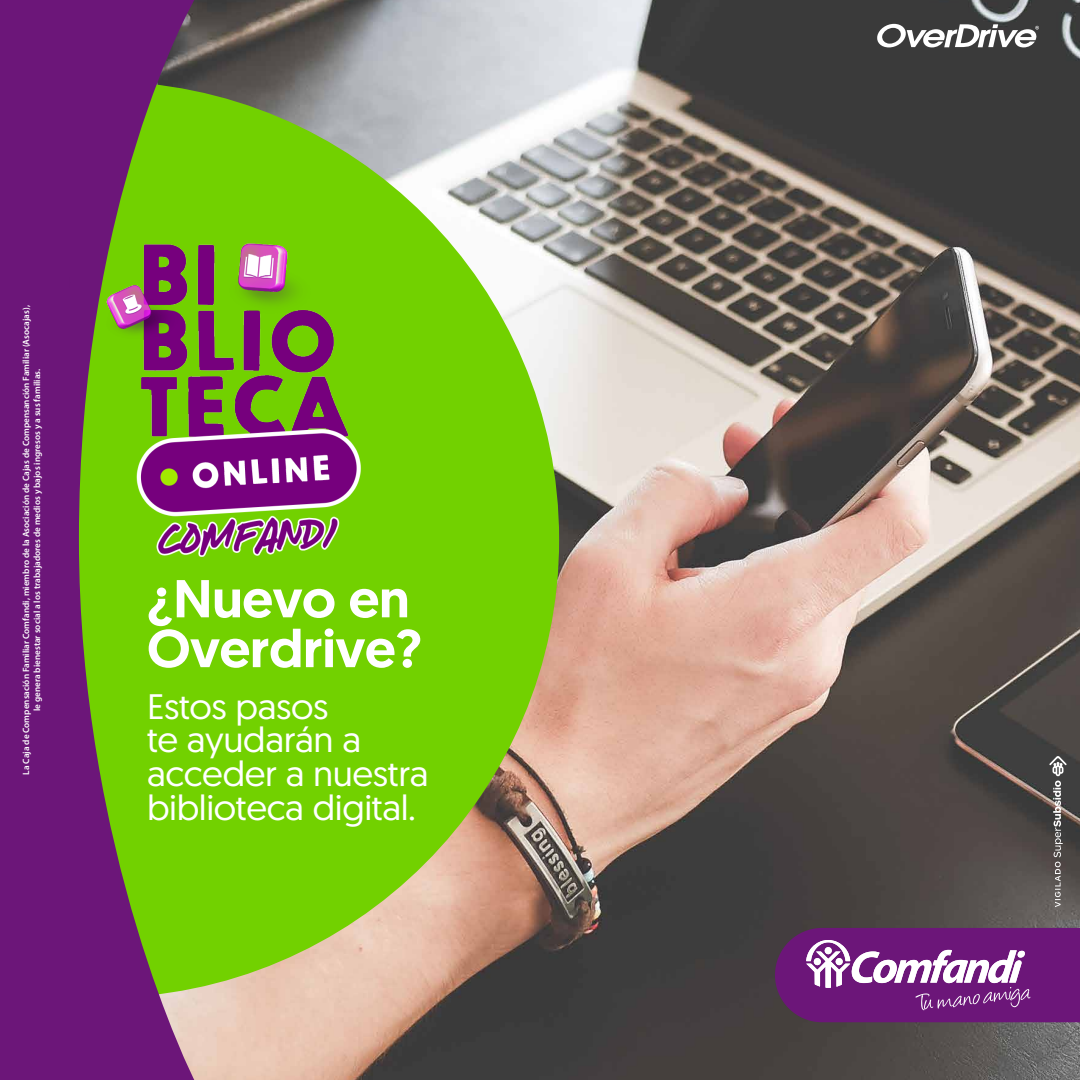
<style>
.page{position:relative;width:1080px;height:1080px;background:#fff}
.page>*{position:absolute;margin:0;border:0;box-sizing:border-box;transform-origin:0 0}
.t1{font:500 53.2px/49.8px "Geomanist";letter-spacing:-.01em;color:#fff;scale:1.04 1}
.t2{font:35.4px/33.6px "Geomanist";letter-spacing:-.01em;color:#fff;scale:1.04 1}
.t3{font:600 9.1px/11px "Myriad Pro";color:#fff;text-align:center}
</style>
<div class="page">
<img style="left:194px;top:0;width:886px;height:1080px">
<svg style="left:194px;top:81px;width:365px;height:917px;background:#8dc737"></svg>
<svg style="left:1049px;top:756px;width:18px;height:151px;background:#6b6866"></svg>
<svg style="left:0;top:0;width:194px;height:1080px;background:#6e4c57"></svg>
<svg style="left:775px;top:928px;width:305px;height:94px;background:#7f388a"></svg>
<svg style="left:876px;top:24px;width:163px;height:23px"></svg>
<img style="left:68px;top:228px;width:294px;height:329px">
<p class="t3" style="left:20px;top:775px;width:471px;rotate:-90deg">La Caja de Compensación Familiar Comfandi, miembro de la Asociación de Cajas de Compensanción Familiar (Asocajas), le genera bienestar social a los trabajadores de medios y bajos ingresos y a sus familias.</p>
<h1 class="t1" style="left:147px;top:573px;width:266px">¿Nuevo en<br>Overdrive?</h1>
<h2 class="t2" style="left:147px;top:689px;width:272px">Estos pasos<br>te ayudarán a acceder a nuestra biblioteca digital.</h2>
</div>
